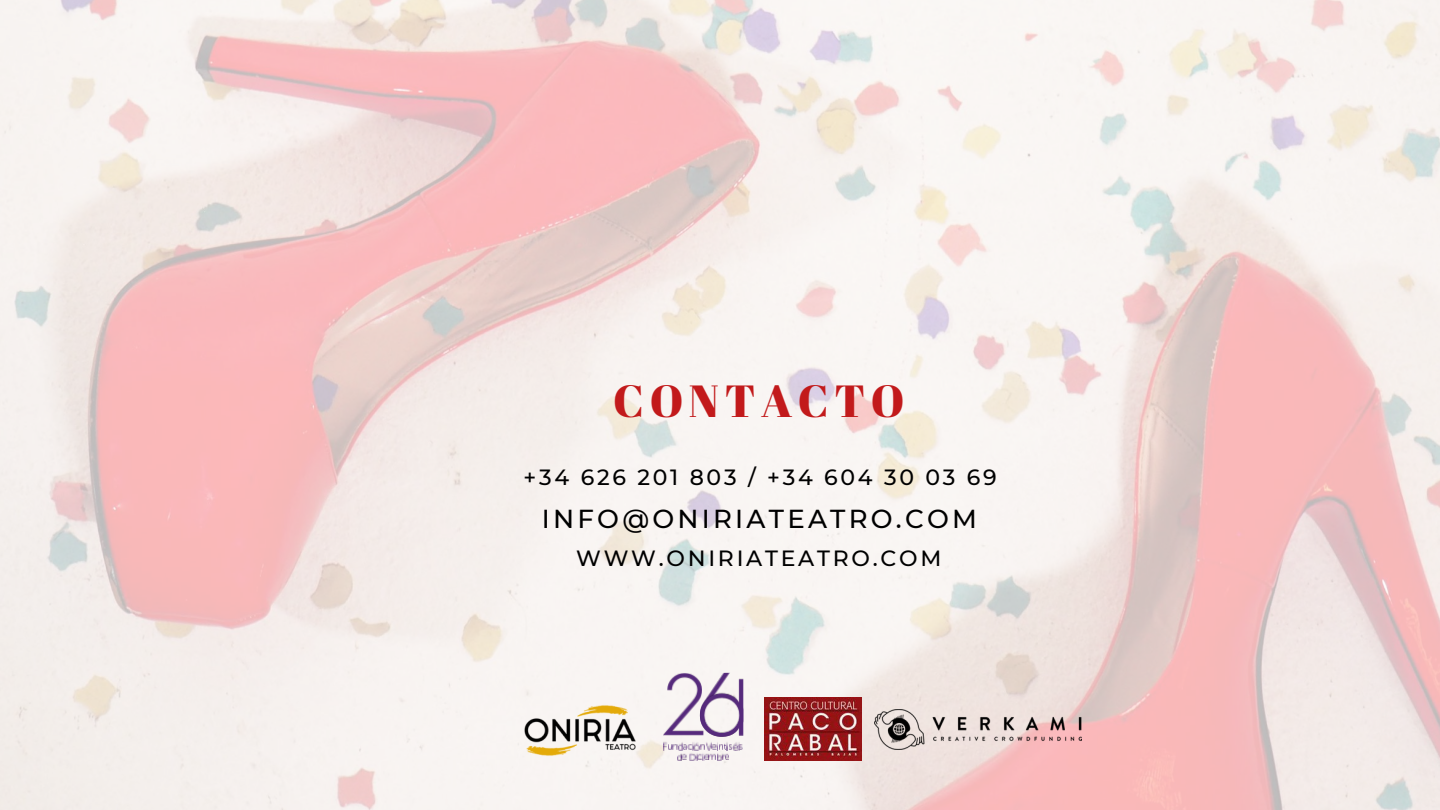
<style>
.page{position:relative;width:1440px;height:810px;background:#fff}
.page>*{position:absolute;margin:0;border:0;box-sizing:border-box;transform-origin:0 0}
.t1{font:45px "Abril Fatface";letter-spacing:.125em;color:#c21a1b}
.t2{font:500 26px "Montserrat";letter-spacing:.125em;color:#000}
.t3{font:500 22px "Montserrat";letter-spacing:.125em;color:#000}
</style>
<div class="page">
<img style="left:0;top:0;width:1440px;height:810px">
<img style="left:517px;top:666px;width:125px;height:126px">
<img style="left:765px;top:698px;width:96px;height:62px">
<img style="left:874px;top:709px;width:207px;height:41px">
<img style="left:664px;top:673px;width:35px;height:63px">
<img style="left:699px;top:673px;width:44px;height:6px">
<img style="left:699px;top:679px;width:44px;height:58px">
<svg style="left:664px;top:742px;width:79px;height:18px"></svg>
<p class="t1" style="left:613px;top:370px;width:293px">CONTACTO</p>
<p class="t3" style="left:524px;top:464px;width:475px">+34 626 201 803 / +34 604 30 03 69</p>
<p class="t2" style="left:542px;top:502px;width:437px">INFO@ONIRIATEATRO.COM</p>
<p class="t3" style="left:576px;top:545px;width:367px">WWW.ONIRIATEATRO.COM</p>
</div>
